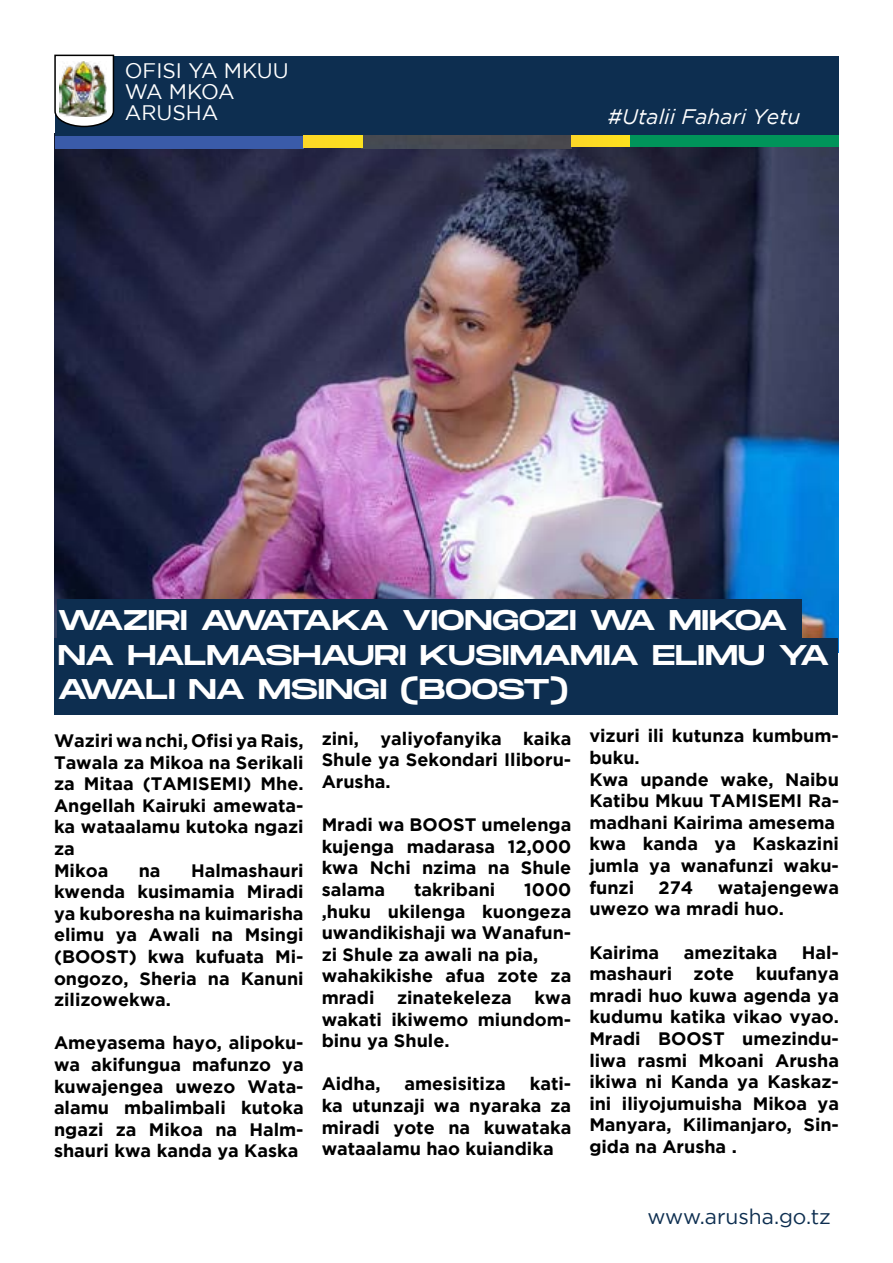
<style>
.page{position:relative;width:893px;height:1263px;background:#fff}
.page>*{position:absolute;margin:0;border:0;box-sizing:border-box;transform-origin:0 0}
.t1{font:28.5px/34.2px "Monument Extended";letter-spacing:-.025em;color:#fff}
.t2{font:21px/21px "Gotham";color:#fff}
.t3{font:italic 21px "Gotham";color:#fff}
.t4{font:21px "Gotham";color:#0d2e50}
.t5{font:700 18px/21.6px "Gotham";color:#000;text-align:justify}
</style>
<div class="page">
<img style="left:54px;top:133px;width:785px;height:520px">
<div style="left:55px;top:56px;width:784px;height:82px;background:#0d2e50"></div>
<svg style="left:54px;top:54px;width:61px;height:74px;background:#a7adb1"></svg>
<img style="left:60px;top:62px;width:47px;height:55px">
<div style="left:55px;top:136px;width:249px;height:12px;background:#3a5ba9"></div>
<div style="left:362px;top:135px;width:209px;height:13px;background:#484a51"></div>
<div style="left:629px;top:136px;width:210px;height:11px;background:#00945a"></div>
<div style="left:304px;top:136px;width:58px;height:11px;background:#fcdc23"></div>
<div style="left:571px;top:135px;width:59px;height:12px;background:#fcdc23"></div>
<div style="left:57px;top:599px;width:744px;height:43px;background:#0d2e50"></div>
<div style="left:54px;top:638px;width:783px;height:77px;background:#0d2e50"></div>
<p class="t2" style="left:125px;top:60px;width:166px">OFISI YA MKUU<br>WA MKOA<br>ARUSHA</p>
<p class="t3" style="left:608px;top:105px;width:194px">#Utalii Fahari Yetu</p>
<h1 class="t1" style="left:58px;top:603px;width:773px">WAZIRI AWATAKA VIONGOZI WA MIKOA<br>NA HALMASHAURI KUSIMAMIA ELIMU YA<br>AWALI NA MSINGI (BOOST)</h1>
<p class="t5" style="left:54px;top:729px;width:251px;text-align:left">Waziri wa nchi, Ofisi ya Rais,<br>Tawala za Mikoa na Serikali za Mitaa (TAMISEMI) Mhe.<br>Angellah Kairuki amewata&shy;ka wataalamu kutoka ngazi za<br>Mikoa</p>
<p class="t5" style="left:589px;top:725px;width:251px;text-align:left">vizuri ili kutunza kumbum&shy;buku.<br>Kwa upande wake, Naibu<br>Katibu Mkuu TAMISEMI Ra&shy;madhani Kairima amesema kwa kanda ya Kaskazini jumla ya wanafunzi waku&shy;funzi</p>
<p class="t5" style="left:322px;top:727px;width:251px">zini, yaliyofanyika kaika Shule ya Sekondari Iliboru-Arusha.</p>
<p class="t5" style="left:322px;top:813px;width:251px">Mradi wa BOOST umelenga kujenga madarasa 12,000 kwa Nchi nzima na Shule salama</p>
<p class="t5" style="left:54px;top:859px;width:251px;text-indent:137px">Halmashauri kwenda kusimamia Miradi ya kuboresha na kuimarisha elimu ya Awali na Msingi (BOOST) kwa kufuata Mi&shy;ongozo, Sheria na Kanuni zilizowekwa.</p>
<p class="t5" style="left:54px;top:1032px;width:251px">Ameyasema hayo, alipoku&shy;wa akifungua mafunzo ya kuwajengea uwezo Wata&shy;alamu mbalimbali kutoka ngazi za Mikoa na Halm&shy;shauri kwa kanda ya Kaska</p>
<p class="t5" style="left:139px;top:859px;width:23px">na</p>
<p class="t5" style="left:589px;top:876px;width:251px;text-indent:128px">watajengewa uwezo wa mradi huo.</p>
<p class="t5" style="left:589px;top:941px;width:71px">Kairima</p>
<p class="t5" style="left:684px;top:941px;width:95px">amezitaka</p>
<p class="t5" style="left:659px;top:876px;width:36px">274</p>
<p class="t5" style="left:414px;top:878px;width:83px">takribani</p>
<p class="t5" style="left:322px;top:878px;width:251px;text-align:left;text-indent:203px">1000 ,huku ukilenga kuongeza uwandikishaji wa Wanafun&shy;zi Shule za awali na pia, wahakikishe afua zote za mradi</p>
<p class="t5" style="left:589px;top:941px;width:251px;text-indent:213px">Hal&shy;mashauri zote kuufanya mradi huo kuwa agenda ya kudumu katika vikao vyao.<br>Mradi BOOST umezindu&shy;liwa rasmi Mkoani Arusha ikiwa ni Kanda ya Kaskaz&shy;ini iliyojumuisha Mikoa ya Manyara, Kilimanjaro, Sin&shy;gida na Arusha .</p>
<p class="t5" style="left:322px;top:986px;width:251px;text-indent:213px">kwa wakati ikiwemo miundom&shy;binu ya Shule.</p>
<p class="t5" style="left:322px;top:1073px;width:60px">Aidha,</p>
<p class="t5" style="left:404px;top:1073px;width:103px">amesisitiza</p>
<p class="t5" style="left:397px;top:986px;width:116px">zinatekeleza</p>
<p class="t5" style="left:322px;top:1073px;width:251px;text-indent:208px">kati&shy;ka utunzaji wa nyaraka za miradi yote na kuwataka wataalamu hao kuiandika</p>
<p class="t4" style="left:647px;top:1205px;width:185px">www.arusha.go.tz</p>
</div>
